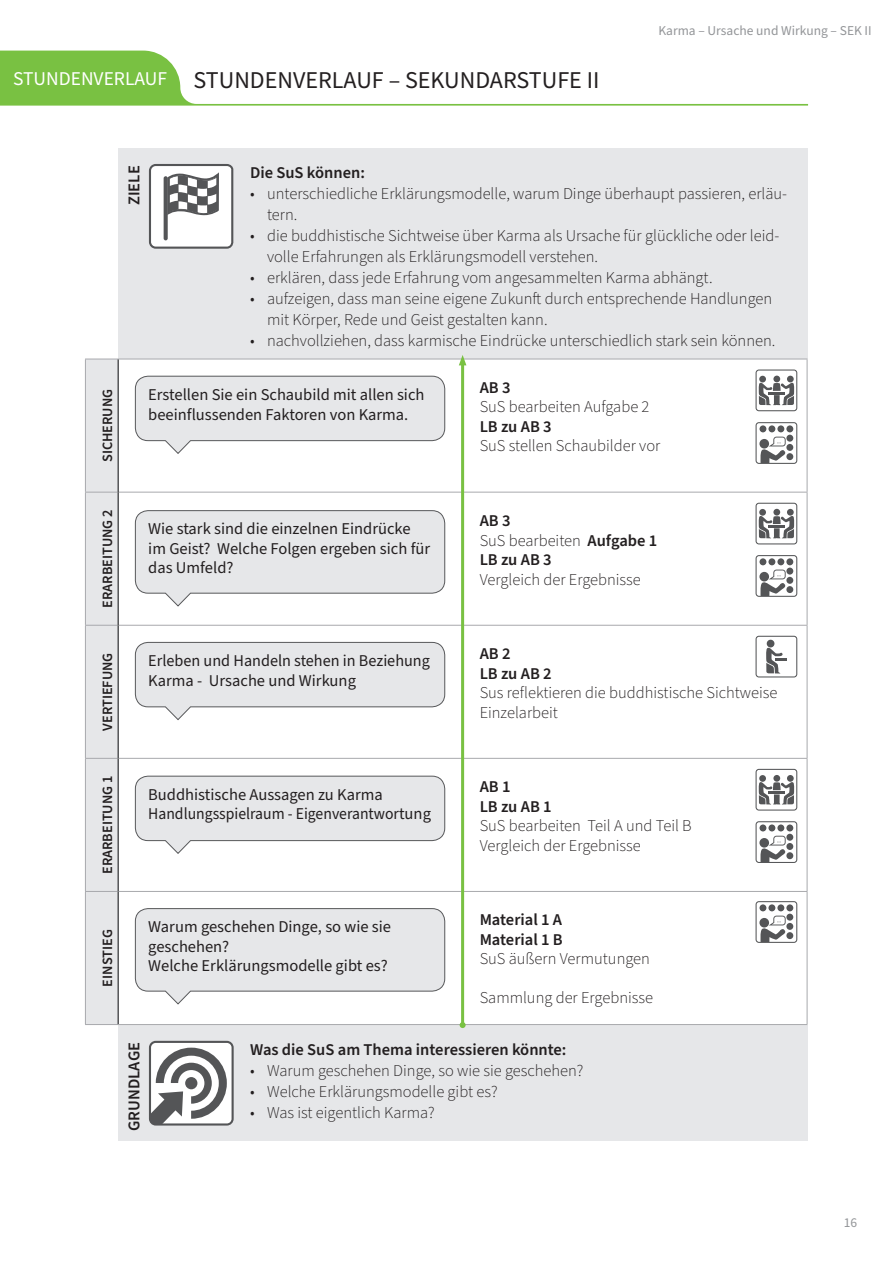
<style>
.page{position:relative;width:893px;height:1263px;background:#fff}
.page>*{position:absolute;margin:0;border:0;box-sizing:border-box;transform-origin:0 0}
.t1{font:24.15px "Source Sans Pro";color:#231f20}
.t2{font:300 16.5px/21px "Source Sans Pro";color:#231f20}
.t3{font:16.5px/19.5px "Source Sans Pro";color:#231f20}
.t4{font:600 16.5px/19.5px "Source Sans Pro";color:#231f20}
.t5{font:600 14.25px "Source Sans Pro";color:#231f20}
.t6{font:13.5px "Source Sans Pro";color:#939598}
.s1{font-size:19.5px;color:#fff}
.s2{font-weight:300}
</style>
<div class="page">
<div style="left:118px;top:1025px;width:690px;height:115px;background:#e6e7e9"></div>
<svg style="left:149px;top:1041px;width:85px;height:84px;background:#b2b3b4"></svg>
<div style="left:118px;top:148px;width:690px;height:210px;background:#e6e7e9"></div>
<svg style="left:149px;top:164px;width:84px;height:85px;background:#cbcbcc"></svg>
<div style="left:86px;top:360px;width:31px;height:664px;background:#e6e7e9"></div>
<hr style="left:85px;top:359px;width:33px;height:1px;background:#a8a9ad">
<hr style="left:118px;top:359px;width:345px;height:1px;background:#a8a9ad">
<hr style="left:463px;top:359px;width:344px;height:1px;background:#a8a9ad">
<hr style="left:85px;top:492px;width:32px;height:1px;background:#a8a9ad">
<hr style="left:119px;top:492px;width:343px;height:1px;background:#a8a9ad">
<hr style="left:463px;top:492px;width:344px;height:1px;background:#a8a9ad">
<hr style="left:85px;top:625px;width:32px;height:1px;background:#a8a9ad">
<hr style="left:119px;top:625px;width:343px;height:1px;background:#a8a9ad">
<hr style="left:463px;top:625px;width:344px;height:1px;background:#a8a9ad">
<hr style="left:85px;top:758px;width:32px;height:1px;background:#a8a9ad">
<hr style="left:119px;top:758px;width:343px;height:1px;background:#a8a9ad">
<hr style="left:463px;top:758px;width:344px;height:1px;background:#a8a9ad">
<hr style="left:85px;top:891px;width:32px;height:1px;background:#a8a9ad">
<hr style="left:119px;top:891px;width:343px;height:1px;background:#a8a9ad">
<hr style="left:463px;top:891px;width:344px;height:1px;background:#a8a9ad">
<hr style="left:85px;top:1024px;width:33px;height:1px;background:#a8a9ad">
<hr style="left:118px;top:1024px;width:345px;height:1px;background:#a8a9ad">
<hr style="left:463px;top:1024px;width:344px;height:1px;background:#a8a9ad">
<hr style="left:117px;top:359px;width:2px;height:133px;background:#545557">
<hr style="left:117px;top:492px;width:2px;height:133px;background:#545557">
<hr style="left:117px;top:625px;width:2px;height:133px;background:#545557">
<hr style="left:117px;top:758px;width:2px;height:133px;background:#545557">
<hr style="left:117px;top:891px;width:2px;height:133px;background:#545557">
<hr style="left:807px;top:359px;width:1px;height:133px;background:#a8a9ad">
<hr style="left:807px;top:492px;width:1px;height:133px;background:#a8a9ad">
<hr style="left:807px;top:626px;width:1px;height:132px;background:#a8a9ad">
<hr style="left:807px;top:759px;width:1px;height:132px;background:#a8a9ad">
<hr style="left:807px;top:892px;width:1px;height:132px;background:#a8a9ad">
<hr style="left:85px;top:359px;width:1px;height:133px;background:#a8a9ad">
<hr style="left:85px;top:492px;width:1px;height:133px;background:#a8a9ad">
<hr style="left:85px;top:626px;width:1px;height:132px;background:#a8a9ad">
<hr style="left:85px;top:759px;width:1px;height:132px;background:#a8a9ad">
<hr style="left:85px;top:892px;width:1px;height:132px;background:#a8a9ad">
<svg style="left:135px;top:376px;width:310px;height:78px"></svg>
<svg style="left:135px;top:510px;width:310px;height:96px;background:#e5e6e8"></svg>
<svg style="left:135px;top:642px;width:310px;height:78px"></svg>
<svg style="left:135px;top:776px;width:310px;height:78px"></svg>
<svg style="left:135px;top:908px;width:310px;height:96px;background:#e5e6e8"></svg>
<hr style="left:461px;top:363px;width:3px;height:662px;background:#79c142">
<svg style="left:460px;top:1022px;width:6px;height:6px"></svg>
<svg style="left:459px;top:355px;width:7px;height:10px"></svg>
<svg style="left:0;top:51px;width:808px;height:55px"></svg>
<svg style="left:756px;top:636px;width:41px;height:41px"></svg>
<svg style="left:756px;top:369px;width:41px;height:42px"></svg>
<svg style="left:756px;top:503px;width:41px;height:41px"></svg>
<svg style="left:756px;top:769px;width:41px;height:41px"></svg>
<svg style="left:756px;top:422px;width:41px;height:42px"></svg>
<div style="left:759px;top:425px;width:7px;height:7px;background:#545557;border-radius:50%"></div>
<div style="left:768px;top:425px;width:7px;height:7px;background:#545557;border-radius:50%"></div>
<div style="left:777px;top:425px;width:7px;height:7px;background:#545557;border-radius:50%"></div>
<div style="left:786px;top:425px;width:7px;height:7px;background:#545557;border-radius:50%"></div>
<div style="left:786px;top:435px;width:7px;height:7px;background:#545557;border-radius:50%"></div>
<div style="left:786px;top:444px;width:7px;height:7px;background:#545557;border-radius:50%"></div>
<div style="left:786px;top:453px;width:7px;height:7px;background:#545557;border-radius:50%"></div>
<svg style="left:756px;top:555px;width:41px;height:42px"></svg>
<div style="left:759px;top:558px;width:7px;height:7px;background:#545557;border-radius:50%"></div>
<div style="left:768px;top:558px;width:7px;height:7px;background:#545557;border-radius:50%"></div>
<div style="left:777px;top:558px;width:7px;height:7px;background:#545557;border-radius:50%"></div>
<div style="left:786px;top:558px;width:7px;height:7px;background:#545557;border-radius:50%"></div>
<div style="left:786px;top:568px;width:7px;height:7px;background:#545557;border-radius:50%"></div>
<div style="left:786px;top:577px;width:7px;height:7px;background:#545557;border-radius:50%"></div>
<div style="left:786px;top:586px;width:7px;height:7px;background:#545557;border-radius:50%"></div>
<svg style="left:756px;top:821px;width:41px;height:42px"></svg>
<div style="left:759px;top:824px;width:7px;height:7px;background:#545557;border-radius:50%"></div>
<div style="left:768px;top:824px;width:7px;height:7px;background:#545557;border-radius:50%"></div>
<div style="left:777px;top:824px;width:7px;height:7px;background:#545557;border-radius:50%"></div>
<div style="left:786px;top:824px;width:7px;height:7px;background:#545557;border-radius:50%"></div>
<div style="left:786px;top:834px;width:7px;height:7px;background:#545557;border-radius:50%"></div>
<div style="left:786px;top:843px;width:7px;height:7px;background:#545557;border-radius:50%"></div>
<div style="left:786px;top:852px;width:7px;height:7px;background:#545557;border-radius:50%"></div>
<svg style="left:756px;top:901px;width:41px;height:42px"></svg>
<div style="left:759px;top:904px;width:7px;height:7px;background:#545557;border-radius:50%"></div>
<div style="left:768px;top:904px;width:7px;height:7px;background:#545557;border-radius:50%"></div>
<div style="left:777px;top:904px;width:7px;height:7px;background:#545557;border-radius:50%"></div>
<div style="left:786px;top:904px;width:7px;height:7px;background:#545557;border-radius:50%"></div>
<div style="left:786px;top:914px;width:7px;height:7px;background:#545557;border-radius:50%"></div>
<div style="left:786px;top:923px;width:7px;height:7px;background:#545557;border-radius:50%"></div>
<div style="left:786px;top:932px;width:7px;height:7px;background:#545557;border-radius:50%"></div>
<h1 class="t1" style="left:13px;top:63px;width:588px"><span class="s1">STUNDENVERLAUF</span> STUNDENVERLAUF – SEKUNDARSTUFE II</h1>
<p class="t6" style="left:658px;top:22px;width:215px">Karma – Ursache und Wirkung – SEK II</p>
<p class="t4" style="left:125px;top:205px;width:41px;rotate:-90deg">ZIELE</p>
<p class="t4" style="left:250px;top:163px;width:116px">Die SuS können:</p>
<p class="t2" style="left:267px;top:183px;width:522px;text-indent:-17px">• unterschiedliche Erklärungsmodelle, warum Dinge überhaupt passieren, erläu&shy;tern.</p>
<p class="t2" style="left:267px;top:225px;width:514px;text-indent:-17px">• die buddhistische Sichtweise über Karma als Ursache für glückliche oder leid&shy;volle Erfahrungen als Erklärungsmodell verstehen.</p>
<p class="t2" style="left:250px;top:267px;width:464px">• erklären, dass jede Erfahrung vom angesammelten Karma abhängt.</p>
<p class="t2" style="left:267px;top:288px;width:507px;text-indent:-17px">• aufzeigen, dass man seine eigene Zukunft durch entsprechende Handlungen mit Körper, Rede und Geist gestalten kann.</p>
<p class="t2" style="left:250px;top:330px;width:527px">• nachvollziehen, dass karmische Eindrücke unterschiedlich stark sein können.</p>
<p class="t5" style="left:98px;top:462px;width:75px;rotate:-90deg">SICHERUNG</p>
<p class="t3" style="left:148px;top:385px;width:278px">Erstellen Sie ein Schaubild mit allen sich beeinflussenden Faktoren von Karma.</p>
<p class="t4" style="left:480px;top:378px;width:32px">AB 3</p>
<p class="t2" style="left:480px;top:397px;width:171px">SuS bearbeiten Aufgabe 2</p>
<p class="t4" style="left:480px;top:417px;width:74px">LB zu AB 3</p>
<p class="t2" style="left:480px;top:436px;width:182px">SuS stellen Schaubilder vor</p>
<p class="t5" style="left:98px;top:608px;width:100px;rotate:-90deg">ERARBEITUNG 2</p>
<p class="t3" style="left:148px;top:520px;width:283px">Wie stark sind die einzelnen Eindrücke im Geist? Welche Folgen ergeben sich für das Umfeld?</p>
<p class="t4" style="left:480px;top:511px;width:179px">AB 3<br><span class="s2">SuS bearbeiten</span> Aufgabe 1<br>LB zu AB 3</p>
<p class="t2" style="left:480px;top:569px;width:163px">Vergleich der Ergebnisse</p>
<p class="t5" style="left:98px;top:731px;width:80px;rotate:-90deg">VERTIEFUNG</p>
<p class="t3" style="left:148px;top:651px;width:283px">Erleben und Handeln stehen in Beziehung<br>Karma - Ursache und Wirkung</p>
<p class="t4" style="left:480px;top:644px;width:74px">AB 2<br>LB zu AB 2</p>
<p class="t2" style="left:480px;top:683px;width:299px;line-height:19.5px">Sus reflektieren die buddhistische Sichtweise<br>Einzelarbeit</p>
<p class="t5" style="left:98px;top:874px;width:100px;rotate:-90deg">ERARBEITUNG 1</p>
<p class="t3" style="left:148px;top:785px;width:284px">Buddhistische Aussagen zu Karma<br>Handlungsspielraum - Eigenverantwortung</p>
<p class="t4" style="left:480px;top:777px;width:74px">AB 1<br>LB zu AB 1</p>
<p class="t2" style="left:480px;top:816px;width:214px;line-height:19.5px">SuS bearbeiten Teil A und Teil B<br>Vergleich der Ergebnisse</p>
<p class="t5" style="left:98px;top:986px;width:59px;rotate:-90deg">EINSTIEG</p>
<p class="t3" style="left:148px;top:918px;width:244px">Warum geschehen Dinge, so wie sie geschehen?<br>Welche Erklärungsmodelle gibt es?</p>
<p class="t4" style="left:480px;top:911px;width:85px">Material 1 A<br>Material 1 B</p>
<p class="t2" style="left:480px;top:949px;width:172px">SuS äußern Vermutungen</p>
<p class="t2" style="left:480px;top:988px;width:175px">Sammlung der Ergebnisse</p>
<p class="t4" style="left:125px;top:1131px;width:90px;rotate:-90deg">GRUNDLAGE</p>
<p class="t4" style="left:250px;top:1040px;width:318px">Was die SuS am Thema interessieren könnte:</p>
<p class="t2" style="left:250px;top:1060px;width:335px">• Warum geschehen Dinge, so wie sie geschehen?</p>
<p class="t2" style="left:250px;top:1081px;width:249px">• Welche Erklärungsmodelle gibt es?</p>
<p class="t2" style="left:250px;top:1102px;width:186px">• Was ist eigentlich Karma?</p>
<p class="t6" style="left:844px;top:1213px;width:15px">16</p>
</div>
